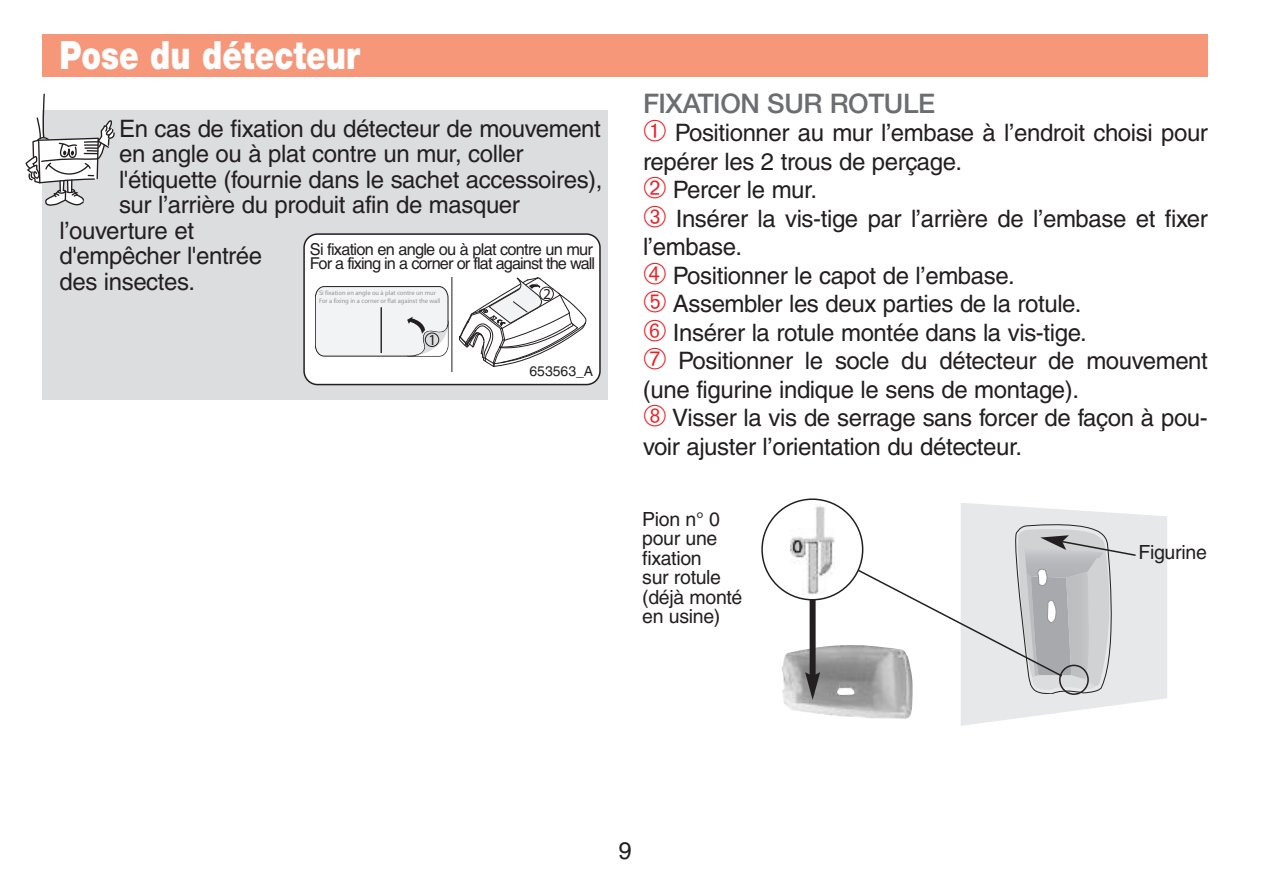
<style>
.page{position:relative;width:1276px;height:893px;background:#fff}
.page>*{position:absolute;margin:0;border:0;box-sizing:border-box;transform-origin:0 0}
.t1{font:900 39px "Helvetica Neue";color:#fff;scale:.8 1}
.t2{font:500 27px "Helvetica Neue";letter-spacing:-.015em;color:#6c6d70}
.t3{font:24px/28.5px "Helvetica";letter-spacing:-.015em;color:#231f20}
.t4{font:19.5px/19.5px "Helvetica";letter-spacing:-.015em;color:#231f20}
.t5{font:16.2px/14.1px "Helvetica";letter-spacing:-.055em;color:#231f20}
.t6{font:15.3px "Myriad";color:#231f20}
.t7{font:14.1px "Helvetica";color:#231f20}
.t8{font:6.6px/7.8px "Myriad";color:#939598}
.s1{color:#ee1d23}
</style>
<div class="page">
<div style="left:43px;top:34px;width:1165px;height:43px;background:#f6977a"></div>
<svg style="left:961px;top:503px;width:206px;height:223px;fill:#e7e8e9"></svg>
<img style="left:790px;top:504px;width:44px;height:91px">
<div style="left:761px;top:498px;width:102px;height:102px;border:3px solid #231f20;border-radius:50%"></div>
<div style="left:1059px;top:665px;width:30px;height:30px;border:3px solid #231f20;border-radius:50%"></div>
<svg style="left:856px;top:524px;width:281px;height:170px"></svg>
<img style="left:782px;top:645px;width:131px;height:74px">
<div style="left:809px;top:599px;width:6px;height:78px;background:#231f20"></div>
<svg style="left:805px;top:672px;width:15px;height:28px"></svg>
<div style="left:43px;top:111px;width:565px;height:289px;background:#dcdddf"></div>
<svg style="left:26px;top:94px;width:89px;height:112px"></svg>
<div style="left:304px;top:234px;width:296px;height:151px;background:#fff;border-radius:14px"></div>
<div style="left:303px;top:233px;width:298px;height:152px;border:3px solid #231f20;border-radius:14px"></div>
<hr style="left:451px;top:277px;width:1px;height:95px;background:#231f20">
<svg style="left:315px;top:286px;width:133px;height:70px"></svg>
<div style="left:425px;top:333px;width:14px;height:14px;border:1px solid #231f20;border-radius:50%"></div>
<svg style="left:459px;top:278px;width:127px;height:89px"></svg>
<div style="left:539px;top:287px;width:14px;height:14px;border:1px solid #231f20;border-radius:50%"></div>
<h1 class="t1" style="left:60px;top:41px;width:377px">Pose du détecteur</h1>
<p class="t3" style="left:119px;top:116px;width:483px">En cas de fixation du détecteur de mouvement</p>
<p class="t3" style="left:119px;top:142px;width:406px">en angle ou à plat contre un mur, coller</p>
<p class="t3" style="left:119px;top:167px;width:485px">l'étiquette (fournie dans le sachet accessoires),</p>
<p class="t3" style="left:119px;top:193px;width:402px">sur l’arrière du produit afin de masquer</p>
<p class="t3" style="left:59px;top:218px;width:136px">l’ouverture et</p>
<p class="t3" style="left:59px;top:244px;width:204px">d'empêcher l'entrée</p>
<p class="t3" style="left:59px;top:269px;width:137px">des insectes.</p>
<p class="t5" style="left:310px;top:244px;width:287px">Si fixation en angle ou à plat contre un mur<br>For a fixing in a corner or flat against the wall</p>
<p class="t8" style="left:319px;top:290px;width:123px">Si fixation en angle ou à plat contre un mur<br>For a fixing in a corner or flat against the wall</p>
<p class="t6" style="left:428px;top:334px;width:9px">1</p>
<p class="t7" style="left:529px;top:366px;width:65px">653563_A</p>
<p class="t6" style="left:543px;top:288px;width:9px">2</p>
<p class="t2" style="left:643px;top:94px;width:293px">FIXATION SUR ROTULE</p>
<p class="t3" style="left:643px;top:121px;width:566px"><span class="s1">➀</span> Positionner au mur l’embase à l’endroit choisi pour repérer les 2 trous de perçage.<br><span class="s1">➁</span> Percer le mur.<br><span class="s1">➂</span> Insérer la vis-tige par l’arrière de l’embase et fixer l’embase.<br><span class="s1">➃</span> Positionner le capot de l’embase.<br><span class="s1">➄</span> Assembler les deux parties de la rotule.<br><span class="s1">➅</span> Insérer la rotule montée dans la vis-tige.<br><span class="s1">➆</span> Positionner le socle du détecteur de mouvement (une figurine indique le sens de montage).<br><span class="s1">➇</span> Visser la vis de serrage sans forcer de façon à pou&shy;voir ajuster l’orientation du détecteur.</p>
<p class="t4" style="left:642px;top:511px;width:102px">Pion n° 0 pour une fixation<br>sur rotule (déjà monté en usine)</p>
<p class="t4" style="left:1138px;top:544px;width:70px">Figurine</p>
<p class="t3" style="left:618px;top:839px;width:15px">9</p>
</div>
